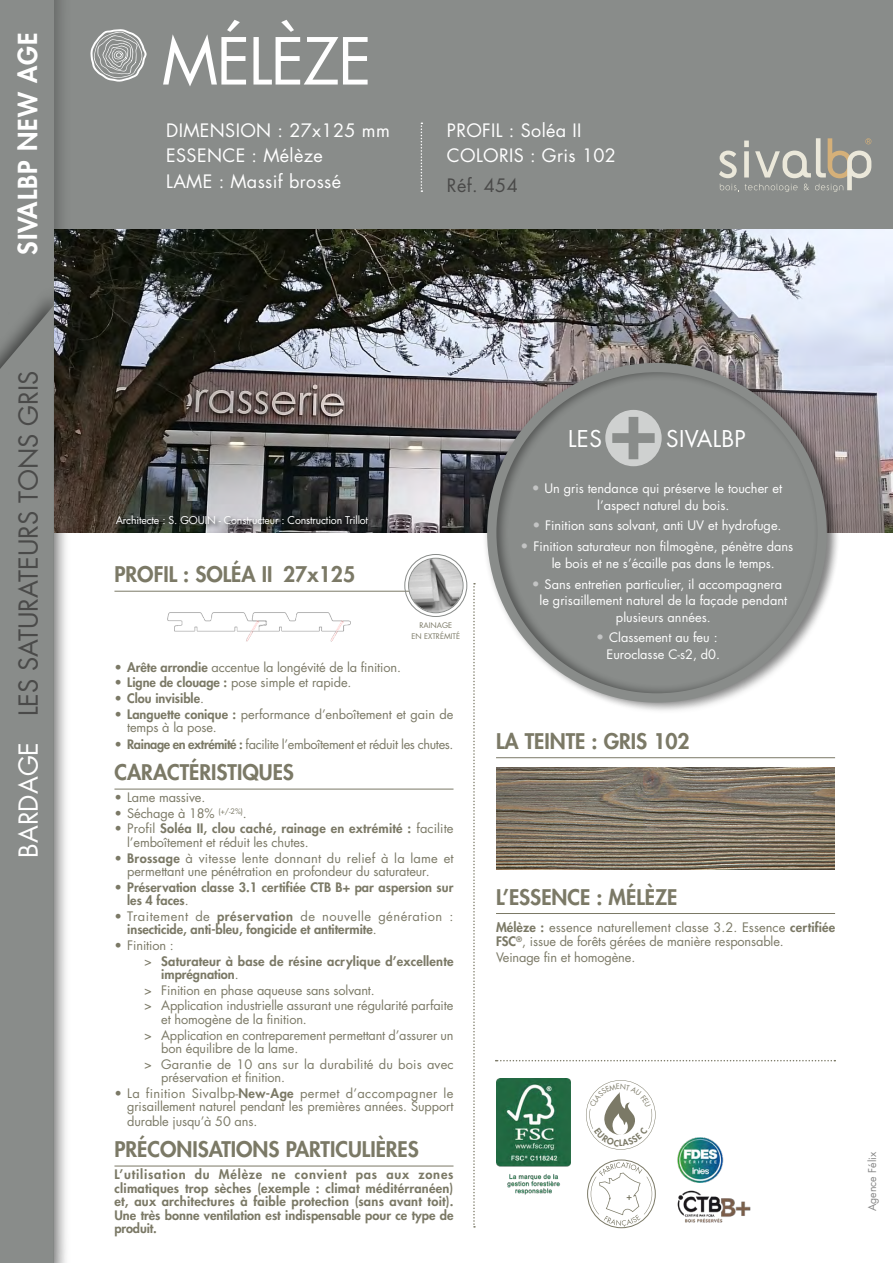
<style>
.page{position:relative;width:893px;height:1263px;background:#fff}
.page>*{position:absolute;margin:0;border:0;box-sizing:border-box;transform-origin:0 0}
.Titre_essence{font:63px "Futura";letter-spacing:-.025em;color:#fff}
.Texte_gamme{font:25.5px "Futura";color:#4a4a49}
.Gamme{font:800 25.5px "Futura";letter-spacing:.04em;color:#fff}
.t1{font:22.5px "Futura";letter-spacing:.015em;color:#fff}
.Titre_paragraphe{font:800 21px "Futura";color:#7b7966}
.Titre_paragraphe_pro{font:800 21px "Futura";color:#7b7966}
.sous_titre_essence_b{font:18px "Futura";letter-spacing:.02em;color:#fff}
.sous_titre_essence_r{font:18px "Futura";letter-spacing:.02em;color:#4a4a49}
.body_essence{font:12.75px/13.5px "Futura";letter-spacing:-.01em;color:#7b7966}
.body_bold{font:800 12.75px/13.5px "Futura";color:#7b7966}
.t2{font:12.75px/16.5px "Futura";color:#fff}
.body_essence-2{font:12.75px/13.5px "Futura";letter-spacing:.01em;color:#7b7966}
.body_essence-3{font:12.75px "Futura";letter-spacing:-.03em;color:#7b7966}
.legende_photo{font:10.5px "Futura";letter-spacing:-.015em;color:#fff}
.t3{font:10.5px "Futura";color:#878787}
.t4{font:7.5px/10.5px "Futura";color:#7b7966;text-align:center}
.s1{color:#fff}
.s2{font-weight:800}
.s3{font-weight:400}
.s4{font-size:13.5px;color:#c3c4c4}
</style>
<div class="page">
<div style="left:0;top:0;width:893px;height:229px;background:#898c8a"></div>
<div style="left:0;top:0;width:72px;height:1263px;background:#000;opacity:.26"></div>
<div style="left:0;top:0;width:54px;height:1263px;background:#898c8a"></div>
<div style="left:0;top:285px;width:69px;height:978px;background:#000;opacity:.52"></div>
<svg style="left:0;top:305px;width:54px;height:958px"></svg>
<img style="left:55px;top:229px;width:838px;height:303px">
<svg style="left:473px;top:583px;width:2px;height:644px"></svg>
<div style="left:482px;top:354px;width:359px;height:358px;background:#000;opacity:.47"></div>
<div style="left:487px;top:363px;width:340px;height:340px;border:9px solid #898c8a;border-radius:50%"></div>
<svg style="left:496px;top:1060px;width:339px;height:1px"></svg>
<hr style="left:114px;top:591px;width:339px;height:1px;background:#7b7966">
<hr style="left:114px;top:789px;width:339px;height:1px;background:#7b7966">
<hr style="left:114px;top:1166px;width:339px;height:1px;background:#7b7966">
<img style="left:167px;top:612px;width:184px;height:30px">
<hr style="left:496px;top:757px;width:339px;height:1px;background:#7b7966">
<hr style="left:496px;top:913px;width:339px;height:1px;background:#7b7966">
<img style="left:496px;top:768px;width:338px;height:102px">
<img style="left:409px;top:559px;width:54px;height:53px;border-radius:27px">
<div style="left:404px;top:554px;width:63px;height:63px;border:1px solid #898c8a;border-radius:50%"></div>
<div style="left:408px;top:558px;width:55px;height:55px;border:1px solid #898c8a;border-radius:50%"></div>
<img style="left:677px;top:1190px;width:74px;height:33px">
<div style="left:587px;top:1160px;width:68px;height:68px;border:1px solid #7b7966;border-radius:50%"></div>
<svg style="left:591px;top:1162px;width:61px;height:65px"></svg>
<img style="left:496px;top:1078px;width:74px;height:117px">
<div style="left:114px;top:513px;width:260px;height:17px;background:#000;opacity:.75"></div>
<svg style="left:421px;top:123px;width:1px;height:69px"></svg>
<svg style="left:719px;top:138px;width:152px;height:54px"></svg>
<svg style="left:605px;top:410px;width:57px;height:56px"></svg>
<svg style="left:612px;top:417px;width:43px;height:42px;background:#b2b4b3"></svg>
<img style="left:677px;top:1137px;width:47px;height:45px">
<svg style="left:90px;top:29px;width:57px;height:53px"></svg>
<svg style="left:586px;top:1080px;width:69px;height:70px"></svg>
<p class="Gamme" style="left:11px;top:255px;width:224px;rotate:-90deg">SIVALBP NEW AGE</p>
<p class="Texte_gamme" style="left:11px;top:858px;width:489px;rotate:-90deg"><span class="s1">BARDAGE</span> LES SATURATEURS TONS GRIS</p>
<p class="Titre_essence" style="left:162px;top:18px;width:212px">MÉLÈZE</p>
<p class="sous_titre_essence_b" style="left:166px;top:118px;width:225px">DIMENSION : 27x125 mm</p>
<p class="sous_titre_essence_b" style="left:166px;top:143px;width:158px">ESSENCE : Mélèze</p>
<p class="sous_titre_essence_b" style="left:166px;top:169px;width:176px">LAME : Massif brossé</p>
<p class="sous_titre_essence_b" style="left:447px;top:118px;width:136px">PROFIL : Soléa II</p>
<p class="sous_titre_essence_b" style="left:447px;top:143px;width:171px">COLORIS : Gris 102</p>
<p class="sous_titre_essence_r" style="left:447px;top:173px;width:72px">Réf. 454</p>
<p class="legende_photo" style="left:116px;top:513px;width:254px">Architecte : S. GOUIN - Constructeur : Construction Trillot</p>
<p class="Titre_paragraphe_pro" style="left:114px;top:560px;width:242px">PROFIL : SOLÉA II 27x125</p>
<p class="t4" style="left:412px;top:620px;width:50px">RAINAGE<br>EN EXTRÉMITÉ</p>
<p class="body_essence" style="left:114px;top:660px;width:288px">• <span class="s2">Arête arrondie</span> accentue la longévité de la finition.</p>
<p class="body_essence" style="left:114px;top:676px;width:238px">• <span class="s2">Ligne de clouage :</span> pose simple et rapide.</p>
<p class="body_bold" style="left:114px;top:691px;width:91px"><span class="s3">•</span> Clou invisible<span class="s3">.</span></p>
<p class="body_essence" style="left:127px;top:707px;width:328px;text-indent:-13px">• <span class="s2">Languette conique :</span> performance d’enboîtement et gain de temps à la pose.</p>
<p class="body_essence-3" style="left:114px;top:735px;width:341px">• <span class="s2">Rainage en extrémité :</span> facilite l’emboîtement et réduit les chutes.</p>
<p class="Titre_paragraphe" style="left:114px;top:758px;width:181px">CARACTÉRISTIQUES</p>
<p class="body_essence" style="left:114px;top:791px;width:92px">• Lame massive.</p>
<p class="body_essence" style="left:114px;top:806px;width:134px">• Séchage à 18% <sup>(+/-2%)</sup>.</p>
<p class="body_essence" style="left:127px;top:822px;width:328px;text-indent:-13px">• Profil <span class="s2">Soléa II, clou caché, rainage en extrémité :</span> facilite l’emboîtement et réduit les chutes.</p>
<p class="body_essence" style="left:127px;top:851px;width:328px;text-indent:-13px">• <span class="s2">Brossage</span> à vitesse lente donnant du relief à la lame et permettant une pénétration en profondeur du saturateur.</p>
<p class="body_bold" style="left:127px;top:880px;width:328px;text-indent:-13px"><span class="s3">•</span> Préservation classe 3.1 certifiée CTB B+ par aspersion sur les 4 faces<span class="s3">.</span></p>
<p class="body_bold" style="left:127px;top:909px;width:328px;text-indent:-13px"><span class="s3">• Traitement de</span> préservation <span class="s3">de nouvelle génération : </span>insecticide, anti-bleu, fongicide et antitermite<span class="s3">.</span></p>
<p class="body_essence" style="left:114px;top:938px;width:61px">• Finition :</p>
<p class="body_bold" style="left:161px;top:954px;width:294px;text-indent:-17px"><span class="s3">&gt;</span> Saturateur à base de résine acrylique d’excellente imprégnation<span class="s3">.</span></p>
<p class="body_essence" style="left:144px;top:983px;width:232px">&gt; Finition en phase aqueuse sans solvant.</p>
<p class="body_essence" style="left:161px;top:999px;width:294px;text-indent:-17px">&gt; Application industrielle assurant une régularité parfaite et homogène de la finition.</p>
<p class="body_essence" style="left:161px;top:1028px;width:294px;text-indent:-17px">&gt; Application en contreparement permettant d’assurer un bon équilibre de la lame.</p>
<p class="body_essence-2" style="left:161px;top:1057px;width:294px;text-indent:-17px">&gt; Garantie de 10 ans sur la durabilité du bois avec préservation et finition.</p>
<p class="body_essence" style="left:127px;top:1086px;width:328px;text-align:justify;text-indent:-13px">• La finition Sivalbp-<span class="s2">New-Age</span> permet d’accompagner le grisaillement naturel pendant les premières années. Support durable jusqu’à 50 ans.</p>
<p class="Titre_paragraphe" style="left:114px;top:1135px;width:306px">PRÉCONISATIONS PARTICULIÈRES</p>
<p class="body_bold" style="left:114px;top:1167px;width:341px;text-align:justify">L’utilisation du Mélèze ne convient pas aux zones climatiques trop sèches (exemple : climat méditérranéen) et, aux architectures à faible protection (sans avant toit).<br>Une très bonne ventilation est indispensable pour ce type de produit.</p>
<p class="t1" style="left:568px;top:424px;width:35px">LES</p>
<p class="t1" style="left:666px;top:424px;width:81px">SIVALBP</p>
<p class="t2" style="left:597px;top:480px;width:186px;text-indent:-66px"><span class="s4">•</span> Un gris tendance qui préserve le toucher et l’aspect naturel du bois.</p>
<p class="t2" style="left:532px;top:517px;width:251px"><span class="s4">•</span> Finition sans solvant, anti UV et hydrofuge.</p>
<p class="t2" style="left:552px;top:538px;width:243px;text-indent:-31px"><span class="s4">•</span> Finition saturateur non filmogène, pénètre dans le bois et ne s’écaille pas dans le temps.</p>
<p class="t2" style="left:532px;top:575px;width:257px;text-align:center"><span class="s4">•</span> Sans entretien particulier, il accompagnera le grisaillement naturel de la façade pendant plusieurs années.</p>
<p class="t2" style="left:596px;top:629px;width:125px;text-align:right"><span class="s4">•</span> Classement au feu :<br>Euroclasse C-s2, d0.</p>
<p class="Titre_paragraphe" style="left:496px;top:727px;width:195px">LA TEINTE : GRIS 102</p>
<p class="Titre_paragraphe" style="left:496px;top:883px;width:183px">L’ESSENCE : MÉLÈZE</p>
<p class="body_essence" style="left:496px;top:920px;width:341px;line-height:14.2px"><span class="s2">Mélèze :</span> essence naturellement classe 3.2. Essence <span class="s2">certifiée<br>FSC</span><sup>®</sup>, issue de forêts gérées de manière responsable.</p>
<p class="body_essence" style="left:496px;top:951px;width:141px">Veinage fin et homogène.</p>
<p class="t3" style="left:865px;top:1211px;width:60px;rotate:-90deg">Agence Félix</p>
</div>
